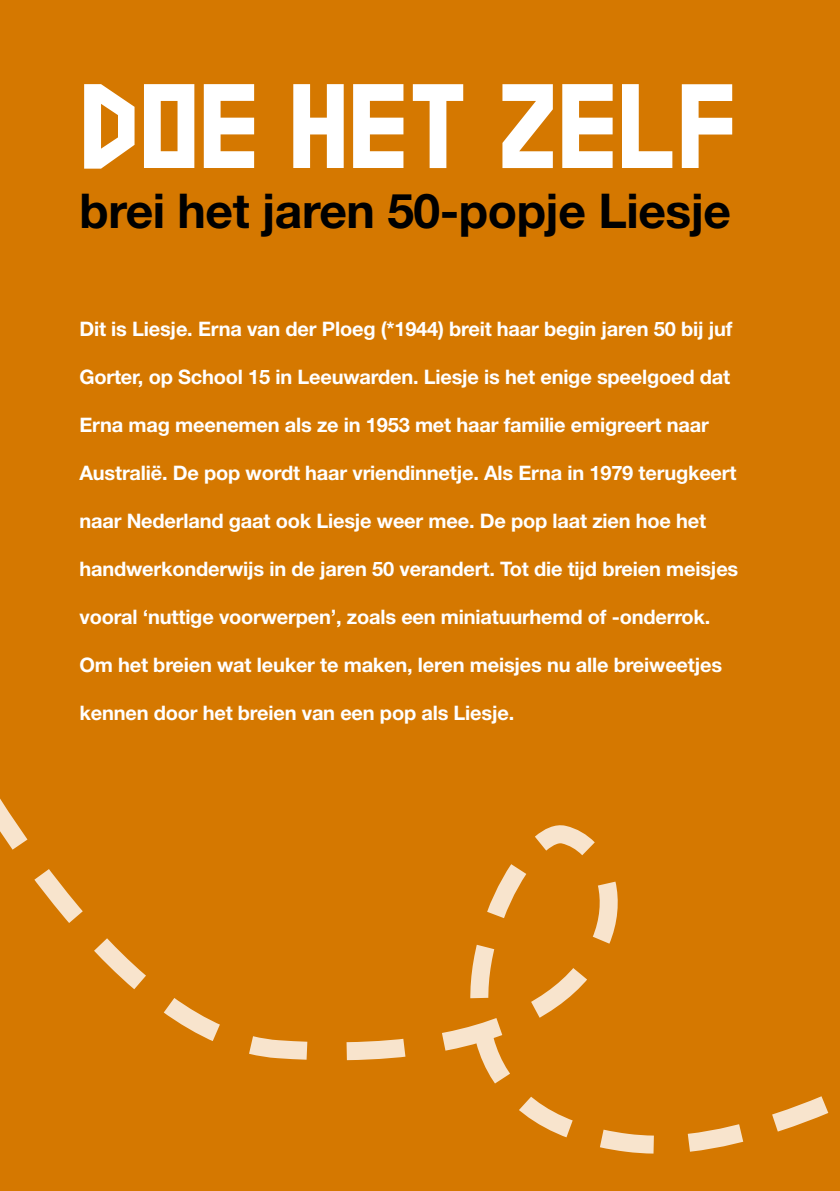
<style>
.page{position:relative;width:840px;height:1191px;background:#fff}
.page>*{position:absolute;margin:0;border:0;box-sizing:border-box;transform-origin:0 0}
.t1{font:120px "US Sans";color:#fff}
.t2{font:700 48px "Helvetica Neue";letter-spacing:-.01em;color:#000}
.t3{font:700 20px "Helvetica Neue";letter-spacing:-.01em;color:#fff}
</style>
<div class="page">
<div style="left:0;top:0;width:839px;height:1191px;background:#d57800"></div>
<svg style="left:0;top:798px;width:829px;height:356px"></svg>
<h1 class="t1" style="left:79px;top:56px;width:658px">DOE HET ZELF</h1>
<h2 class="t2" style="left:79px;top:181px;width:653px">brei het jaren 50-popje Liesje</h2>
<p class="t3" style="left:79px;top:317px;width:654px">Dit is Liesje. Erna van der Ploeg (*1944) breit haar begin jaren 50 bij juf</p>
<p class="t3" style="left:79px;top:365px;width:652px">Gorter, op School 15 in Leeuwarden. Liesje is het enige speelgoed dat</p>
<p class="t3" style="left:79px;top:413px;width:630px">Erna mag meenemen als ze in 1953 met haar familie emigreert naar</p>
<p class="t3" style="left:79px;top:461px;width:658px">Australië. De pop wordt haar vriendinnetje. Als Erna in 1979 terugkeert</p>
<p class="t3" style="left:79px;top:509px;width:628px">naar Nederland gaat ook Liesje weer mee. De pop laat zien hoe het</p>
<p class="t3" style="left:79px;top:557px;width:660px">handwerkonderwijs in de jaren 50 verandert. Tot die tijd breien meisjes</p>
<p class="t3" style="left:79px;top:605px;width:632px">vooral ‘nuttige voorwerpen’, zoals een miniatuurhemd of -onderrok.</p>
<p class="t3" style="left:79px;top:653px;width:644px">Om het breien wat leuker te maken, leren meisjes nu alle breiweetjes</p>
<p class="t3" style="left:79px;top:701px;width:436px">kennen door het breien van een pop als Liesje.</p>
</div>
